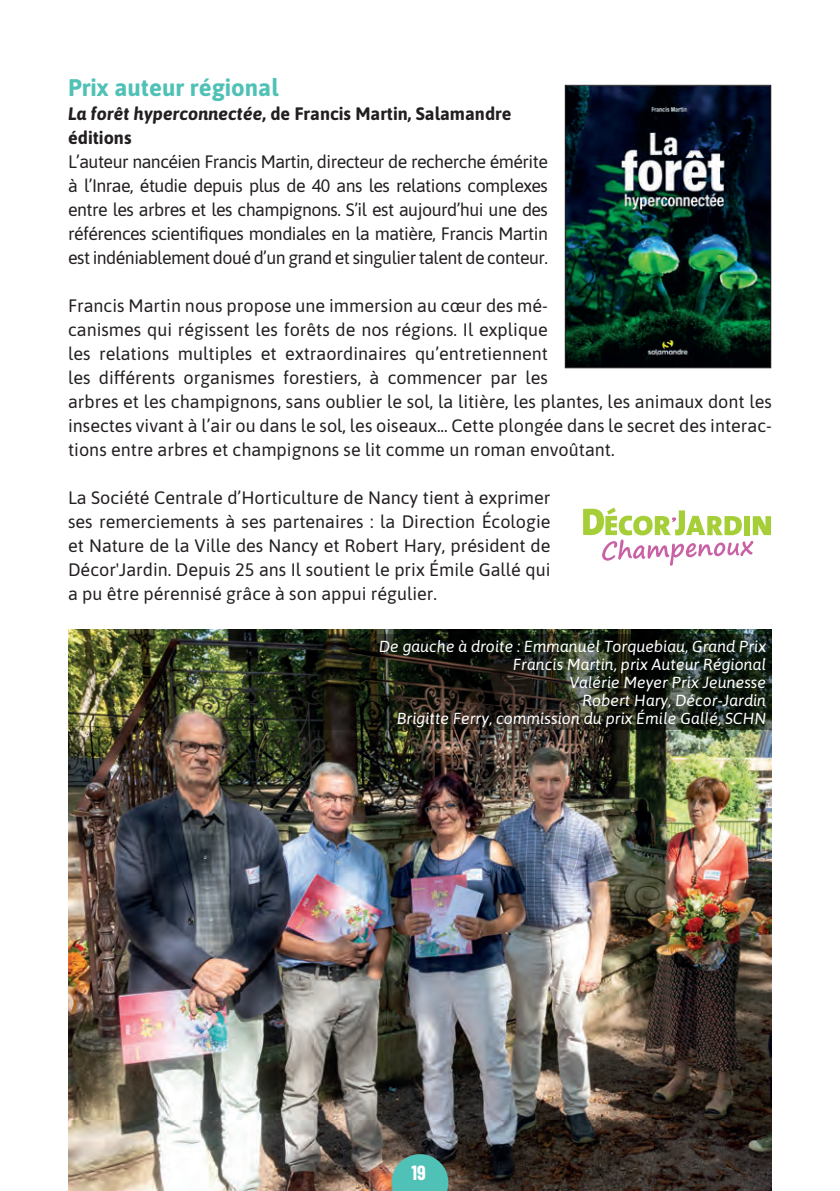
<style>
.page{position:relative;width:840px;height:1191px;background:#fff}
.page>*{position:absolute;margin:0;border:0;box-sizing:border-box;transform-origin:0 0}
.t1{font:700 24px "Asap";color:#50c1b6}
.t2{font:700 20px "Barlow Condensed";color:#fff}
.t3{font:18px/24px "Asap";color:#231f20;text-align:justify}
.t4{font:700 18px/24px "Asap";color:#231f20}
.t5{font:italic 16px/18px "Asap";color:#fff;text-align:right}
.s1{font-style:italic}
</style>
<div class="page">
<img style="left:566px;top:87px;width:202px;height:279px">
<div style="left:564px;top:85px;width:206px;height:283px;border:1px solid #231f20"></div>
<svg style="left:583px;top:507px;width:187px;height:59px"></svg>
<img style="left:68px;top:629px;width:703px;height:562px">
<img style="left:198px;top:634px;width:573px;height:95px">
<svg style="left:391px;top:1154px;width:57px;height:37px;background:#53aca1"></svg>
<h1 class="t1" style="left:68px;top:71px;width:212px">Prix auteur régional</h1>
<p class="t4" style="left:68px;top:101px;width:444px"><span class="s1">La forêt hyperconnectée</span>, de Francis Martin, Salamandre éditions</p>
<p class="t3" style="left:68px;top:149px;width:481px">L’auteur nancéien Francis Martin, directeur de recherche émérite à l’Inrae, étudie depuis plus de 40 ans les relations complexes entre les arbres et les champignons. S’il est aujourd’hui une des références scientifiques mondiales en la matière, Francis Martin est indéniablement doué d’un grand et singulier talent de conteur.</p>
<p class="t3" style="left:68px;top:293px;width:704px;text-align:left">Francis Martin nous propose une immersion au cœur des mé-<br>canismes qui régissent les forêts de nos régions. Il explique<br>les relations multiples et extraordinaires qu’entretiennent<br>les différents organismes forestiers, à commencer par les<br>arbres et les champignons, sans oublier le sol, la litière, les plantes, les animaux dont les insectes vivant à l’air ou dans le sol, les oiseaux... Cette plongée dans le secret des interac&shy;tions entre arbres et champignons se lit comme un roman envoûtant.</p>
<p class="t3" style="left:68px;top:485px;width:483px">La Société Centrale d’Horticulture de Nancy tient à exprimer ses remerciements à ses partenaires : la Direction Écologie et Nature de la Ville des Nancy et Robert Hary, président de Décor'Jardin. Depuis 25 ans Il soutient le prix Émile Gallé qui a pu être pérennisé grâce à son appui régulier.</p>
<p class="t5" style="left:379px;top:636px;width:388px">De gauche à droite : Emmanuel Torquebiau, Grand Prix Francis Martin, prix Auteur Régional<br>Valérie Meyer Prix Jeunesse<br>Robert Hary, Décor-Jardin<br>Brigitte Ferry, commission du prix Émile Gallé, SCHN</p>
<p class="t2" style="left:411px;top:1158px;width:16px">19</p>
</div>
